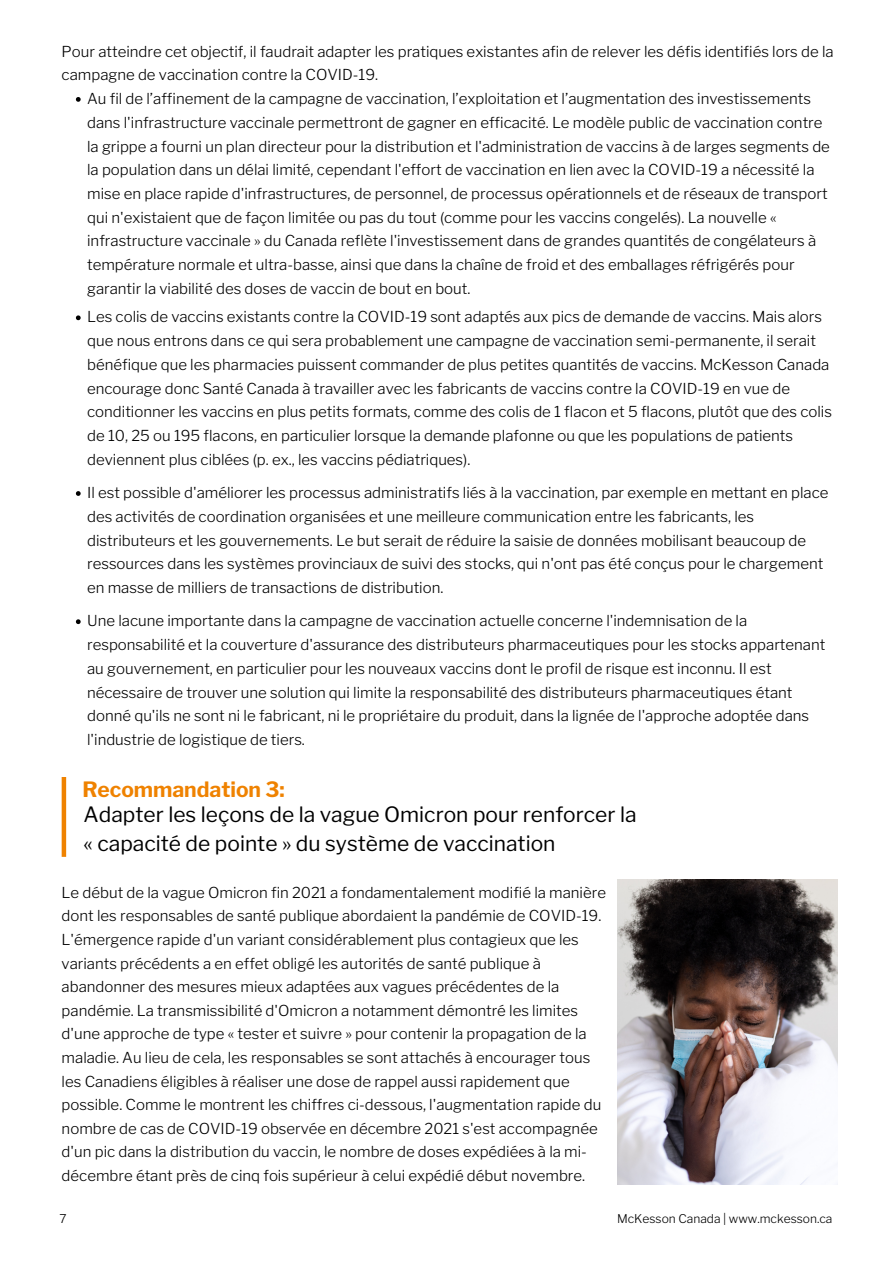
<style>
.page{position:relative;width:893px;height:1264px;background:#fff}
.page>*{position:absolute;margin:0;border:0;box-sizing:border-box;transform-origin:0 0}
.t1{font:21px/29.2px "Libre Franklin";color:#000}
.t2{font:700 21px "Libre Franklin";color:#ef8200}
.t3{font:300 15px/23.7px "Libre Franklin";color:#000}
.t4{font:300 12px "Libre Franklin";color:#000}
</style>
<div class="page">
<svg style="left:76px;top:97px;width:5px;height:5px"></svg>
<svg style="left:76px;top:315px;width:5px;height:5px"></svg>
<svg style="left:76px;top:491px;width:5px;height:5px"></svg>
<svg style="left:76px;top:619px;width:5px;height:5px"></svg>
<hr style="left:62px;top:777px;width:4px;height:79px;background:#ef8200">
<img style="left:617px;top:879px;width:220px;height:305px">
<p class="t3" style="left:62px;top:39px;width:773px">Pour atteindre cet objectif, il faudrait adapter les pratiques existantes afin de relever les défis identifiés lors de la campagne de vaccination contre la COVID-19.</p>
<p class="t3" style="left:87px;top:87px;width:744px">Au fil de l’affinement de la campagne de vaccination, l’exploitation et l’augmentation des investissements dans l'infrastructure vaccinale permettront de gagner en efficacité. Le modèle public de vaccination contre la grippe a fourni un plan directeur pour la distribution et l'administration de vaccins à de larges segments de la population dans un délai limité, cependant l'effort de vaccination en lien avec la COVID-19 a nécessité la mise en place rapide d'infrastructures, de personnel, de processus opérationnels et de réseaux de transport qui n'existaient que de façon limitée ou pas du tout (comme pour les vaccins congelés). La nouvelle « infrastructure vaccinale » du Canada reflète l'investissement dans de grandes quantités de congélateurs à température normale et ultra-basse, ainsi que dans la chaîne de froid et des emballages réfrigérés pour garantir la viabilité des doses de vaccin de bout en bout.</p>
<p class="t3" style="left:87px;top:305px;width:746px">Les colis de vaccins existants contre la COVID-19 sont adaptés aux pics de demande de vaccins. Mais alors que nous entrons dans ce qui sera probablement une campagne de vaccination semi-permanente, il serait bénéfique que les pharmacies puissent commander de plus petites quantités de vaccins. McKesson Canada encourage donc Santé Canada à travailler avec les fabricants de vaccins contre la COVID-19 en vue de conditionner les vaccins en plus petits formats, comme des colis de 1 flacon et 5 flacons, plutôt que des colis de 10, 25 ou 195 flacons, en particulier lorsque la demande plafonne ou que les populations de patients deviennent plus ciblées (p. ex., les vaccins pédiatriques).</p>
<p class="t3" style="left:87px;top:481px;width:742px">Il est possible d'améliorer les processus administratifs liés à la vaccination, par exemple en mettant en place des activités de coordination organisées et une meilleure communication entre les fabricants, les distributeurs et les gouvernements. Le but serait de réduire la saisie de données mobilisant beaucoup de ressources dans les systèmes provinciaux de suivi des stocks, qui n'ont pas été conçus pour le chargement en masse de milliers de transactions de distribution.</p>
<p class="t3" style="left:87px;top:609px;width:739px">Une lacune importante dans la campagne de vaccination actuelle concerne l'indemnisation de la responsabilité et la couverture d'assurance des distributeurs pharmaceutiques pour les stocks appartenant au gouvernement, en particulier pour les nouveaux vaccins dont le profil de risque est inconnu. Il est nécessaire de trouver une solution qui limite la responsabilité des distributeurs pharmaceutiques étant donné qu'ils ne sont ni le fabricant, ni le propriétaire du produit, dans la lignée de l'approche adoptée dans l'industrie de logistique de tiers.</p>
<h1 class="t2" style="left:82px;top:776px;width:204px">Recommandation 3:</h1>
<h1 class="t1" style="left:84px;top:799px;width:554px">Adapter les leçons de la vague Omicron pour renforcer la « capacité de pointe » du système de vaccination</h1>
<p class="t3" style="left:62px;top:880px;width:546px">Le début de la vague Omicron fin 2021 a fondamentalement modifié la manière dont les responsables de santé publique abordaient la pandémie de COVID-19.<br>L'émergence rapide d'un variant considérablement plus contagieux que les variants précédents a en effet obligé les autorités de santé publique à abandonner des mesures mieux adaptées aux vagues précédentes de la pandémie. La transmissibilité d'Omicron a notamment démontré les limites d'une approche de type « tester et suivre » pour contenir la propagation de la maladie. Au lieu de cela, les responsables se sont attachés à encourager tous les Canadiens éligibles à réaliser une dose de rappel aussi rapidement que possible. Comme le montrent les chiffres ci-dessous, l'augmentation rapide du nombre de cas de COVID-19 observée en décembre 2021 s'est accompagnée d'un pic dans la distribution du vaccin, le nombre de doses expédiées à la mi&shy;décembre étant près de cinq fois supérieur à celui expédié début novembre.</p>
<p class="t4" style="left:59px;top:1211px;width:9px">7</p>
<p class="t4" style="left:617px;top:1211px;width:217px">McKesson Canada | www.mckesson.ca</p>
</div>
